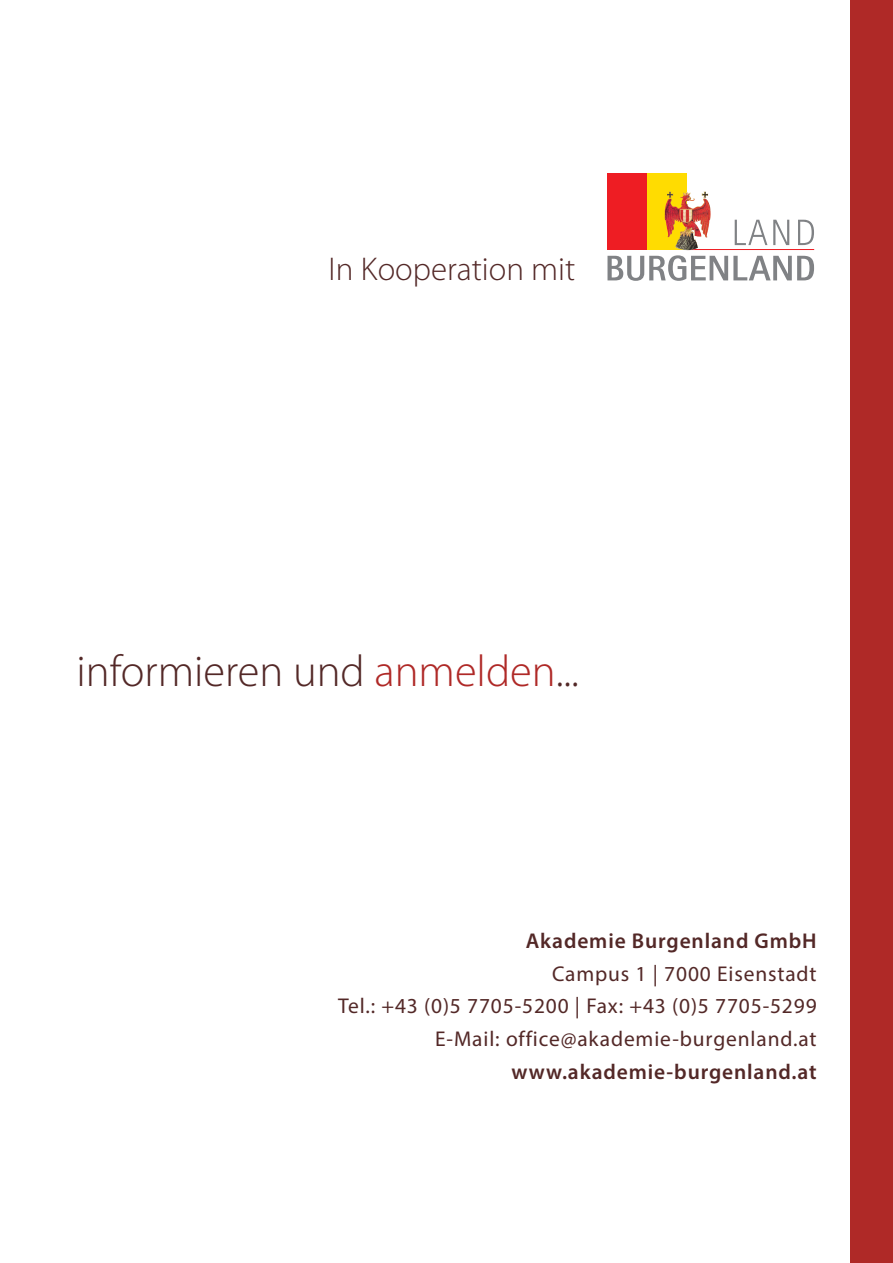
<style>
.page{position:relative;width:893px;height:1263px;background:#fff}
.page>*{position:absolute;margin:0;border:0;box-sizing:border-box;transform-origin:0 0}
.t1{font:300 44.55px "Myriad Pro";color:#532827}
.t2{font:300 33px "Myriad Pro";color:#532827}
.t3{font:21.45px/32.5px "Myriad Pro";letter-spacing:.04em;color:#532827;text-align:right}
.t4{font:600 21.45px "Myriad Pro";letter-spacing:.04em;color:#532827}
.s1{color:#af2927}
</style>
<div class="page">
<div style="left:850px;top:0;width:43px;height:1263px;background:#af2927"></div>
<div style="left:607px;top:173px;width:40px;height:77px;background:#ee1d23"></div>
<svg style="left:647px;top:173px;width:40px;height:77px;background:#eb1"></svg>
<hr style="left:687px;top:249px;width:127px;height:1px;background:#ee1d23">
<img style="left:667px;top:192px;width:40px;height:6px">
<svg style="left:735px;top:220px;width:79px;height:25px"></svg>
<svg style="left:607px;top:255px;width:207px;height:26px"></svg>
<h2 class="t2" style="left:328px;top:251px;width:248px">In Kooperation mit</h2>
<h1 class="t1" style="left:77px;top:646px;width:504px">informieren und <span class="s1">anmelden</span>...</h1>
<p class="t4" style="left:526px;top:927px;width:292px">Akademie Burgenland GmbH</p>
<p class="t3" style="left:338px;top:957px;width:480px">Campus 1 | 7000 Eisenstadt<br>Tel.: +43 (0)5 7705-5200 | Fax: +43 (0)5 7705-5299<br>E-Mail: office@akademie-burgenland.at</p>
<p class="t4" style="left:511px;top:1058px;width:307px">www.akademie-burgenland.at</p>
</div>
